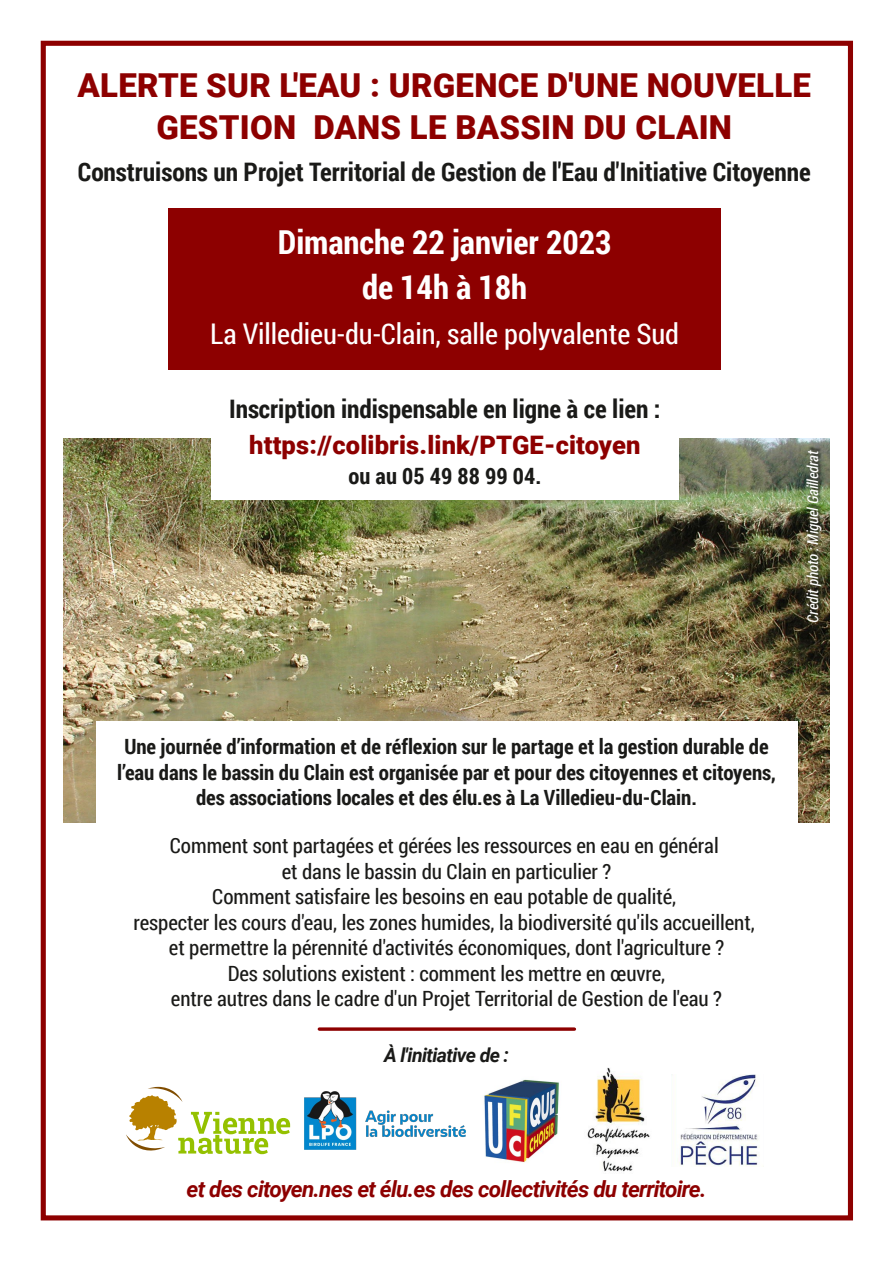
<style>
.page{position:relative;width:893px;height:1263px;background:#fff}
.page>*{position:absolute;margin:0;border:0;box-sizing:border-box;transform-origin:0 0}
.t1{font:900 33px/42px "Roboto";letter-spacing:.01em;color:#8d0000;text-align:center}
.t2{font:700 33px/45px "Roboto Condensed";color:#fff;text-align:center}
.t3{font:28.5px "Roboto Condensed";letter-spacing:-.005em;color:#fff}
.t4{font:700 25.5px "Roboto Condensed";letter-spacing:-.005em;color:#1a1a18}
.t5{font:900 25.5px "Roboto";letter-spacing:.005em;color:#8d0000}
.t6{font:italic 700 22.5px "Roboto";letter-spacing:-.03em;color:#8d0000}
.t7{font:700 22.5px "Roboto Condensed";letter-spacing:.005em;color:#1a1a18}
.t8{font:21px/25.5px "Roboto Condensed";letter-spacing:-.005em;color:#1a1a18;text-align:center}
.t9{font:700 21px/25.5px "Roboto Condensed";color:#1a1a18;text-align:center}
.t10{font:italic 700 19.5px "Roboto";letter-spacing:-.03em;color:#1a1a18}
.t11{font:italic 15px "Roboto Condensed";letter-spacing:-.01em;color:#fff}
</style>
<div class="page">
<img style="left:64px;top:438px;width:765px;height:385px">
<div style="left:168px;top:208px;width:553px;height:162px;background:#8d0000"></div>
<div style="left:211px;top:383px;width:468px;height:117px;background:#fff"></div>
<div style="left:96px;top:721px;width:701px;height:499px;background:#fff"></div>
<svg style="left:126px;top:1087px;width:164px;height:67px"></svg>
<img style="left:304px;top:1091px;width:162px;height:59px">
<img style="left:484px;top:1079px;width:75px;height:84px">
<img style="left:672px;top:1074px;width:88px;height:92px">
<img style="left:587px;top:1067px;width:63px;height:105px">
<svg style="left:319px;top:1027px;width:255px;height:4px"></svg>
<img style="left:807px;top:445px;width:23px;height:316px">
<div style="left:41px;top:41px;width:812px;height:1179px;border:5px solid #8d0000"></div>
<h1 class="t1" style="left:77px;top:65px;width:735px">ALERTE SUR L'EAU : URGENCE D'UNE NOUVELLE<br>GESTION DANS LE BASSIN DU CLAIN</h1>
<p class="t4" style="left:78px;top:154px;width:734px">Construisons un Projet Territorial de Gestion de l'Eau d'Initiative Citoyenne</p>
<h1 class="t2" style="left:278px;top:218px;width:335px">Dimanche 22 janvier 2023 de 14h à 18h</h1>
<h2 class="t3" style="left:210px;top:314px;width:470px">La Villedieu-du-Clain, salle polyvalente Sud</h2>
<p class="t4" style="left:229px;top:391px;width:433px">Inscription indispensable en ligne à ce lien :</p>
<p class="t5" style="left:249px;top:430px;width:393px">https://colibris.link/PTGE-citoyen</p>
<p class="t7" style="left:348px;top:460px;width:195px">ou au 05 49 88 99 04.</p>
<p class="t11" style="left:802px;top:622px;width:174px;rotate:-90deg">Crédit photo : Miguel Gailledrat</p>
<p class="t9" style="left:117px;top:733px;width:660px">Une journée d’information et de réflexion sur le partage et la gestion durable de l’eau dans le bassin du Clain est organisée par et pour des citoyennes et citoyens, des associations locales et des élu.es à La Villedieu-du-Clain.</p>
<p class="t8" style="left:134px;top:832px;width:623px">Comment sont partagées et gérées les ressources en eau en général<br>et dans le bassin du Clain en particulier ?<br>Comment satisfaire les besoins en eau potable de qualité,<br>respecter les cours d'eau, les zones humides, la biodiversité qu'ils accueillent, et permettre la pérennité d'activités économiques, dont l'agriculture ?<br>Des solutions existent : comment les mettre en œuvre,<br>entre autres dans le cadre d'un Projet Territorial de Gestion de l'eau ?</p>
<p class="t10" style="left:384px;top:1044px;width:126px">À l'initiative de :</p>
<p class="t6" style="left:187px;top:1176px;width:521px">et des citoyen.nes et élu.es des collectivités du territoire.</p>
</div>
